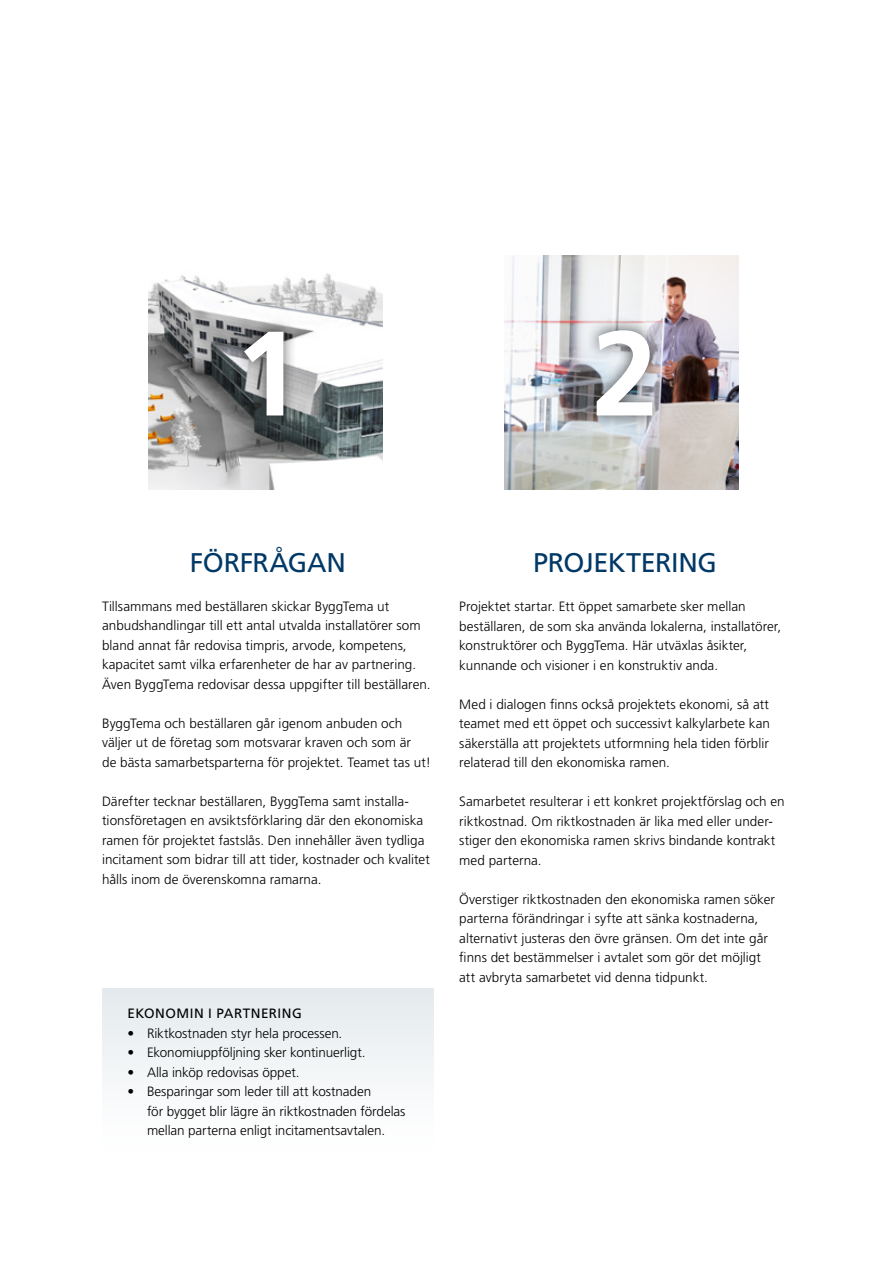
<style>
.page{position:relative;width:893px;height:1263px;background:#fff}
.page>*{position:absolute;margin:0;border:0;box-sizing:border-box;transform-origin:0 0}
.t1{font:700 120px "Frutiger";color:#fff}
.t2{font:27px "Frutiger";letter-spacing:-.015em;color:#003866}
.t3{font:300 13.5px/19.5px "Frutiger";color:#000}
.t4{font:13.5px "Frutiger";letter-spacing:.035em;color:#000}
</style>
<div class="page">
<img style="left:149px;top:273px;width:234px;height:216px">
<img style="left:505px;top:255px;width:233px;height:234px">
<div style="left:231px;top:318px;width:66px;height:111px;background:#000;opacity:.65"></div>
<div style="left:583px;top:316px;width:83px;height:113px;background:#000;opacity:.65"></div>
<div style="left:102px;top:989px;width:332px;height:172px;background:linear-gradient(to bottom,#e5eaed,#fff)"></div>
<h1 class="t1" style="left:235px;top:303px;width:68px">1</h1>
<h1 class="t1" style="left:592px;top:303px;width:68px">2</h1>
<h2 class="t2" style="left:190px;top:546px;width:158px">FÖRFRÅGAN</h2>
<p class="t3" style="left:102px;top:596px;width:330px">Tillsammans med beställaren skickar ByggTema ut anbudshandlingar till ett antal utvalda installatörer som bland annat får redovisa timpris, arvode, kompetens, kapacitet samt vilka erfarenheter de har av partnering.<br>Även ByggTema redovisar dessa uppgifter till beställaren.</p>
<p class="t3" style="left:102px;top:713px;width:331px">ByggTema och beställaren går igenom anbuden och väljer ut de företag som motsvarar kraven och som är<br>de bästa samarbetsparterna för projektet. Teamet tas ut!</p>
<p class="t3" style="left:102px;top:791px;width:329px">Därefter tecknar beställaren, ByggTema samt installa&shy;tionsföretagen en avsiktsförklaring där den ekonomiska ramen för projektet fastslås. Den innehåller även tydliga incitament som bidrar till att tider, kostnader och kvalitet hålls inom de överenskomna ramarna.</p>
<p class="t4" style="left:128px;top:1006px;width:176px">EKONOMIN I PARTNERING</p>
<p class="t3" style="left:128px;top:1023px;width:216px">• Riktkostnaden styr hela processen.</p>
<p class="t3" style="left:128px;top:1043px;width:239px">• Ekonomiuppföljning sker kontinuerligt.</p>
<p class="t3" style="left:128px;top:1062px;width:173px">• Alla inköp redovisas öppet.</p>
<p class="t3" style="left:147px;top:1082px;width:260px;text-indent:-19px">• Besparingar som leder till att kostnaden<br>för bygget blir lägre än riktkostnaden fördelas mellan parterna enligt incitamentsavtalen.</p>
<h2 class="t2" style="left:533px;top:547px;width:185px">PROJEKTERING</h2>
<p class="t3" style="left:459px;top:597px;width:324px">Projektet startar. Ett öppet samarbete sker mellan beställaren, de som ska använda lokalerna, installatörer, konstruktörer och ByggTema. H är utväxlas åsikter, kunnande och visioner i en konstruktiv anda.</p>
<p class="t3" style="left:459px;top:694px;width:312px;text-align:justify">Med i dialogen finns också projektets ekonomi, så att teamet med ett öppet och successivt kalkylarbete kan säkerställa att projektets utformning hela tiden förblir relaterad till den ekonomiska ramen.</p>
<p class="t3" style="left:459px;top:792px;width:327px">Samarbetet resulterar i ett konkret projektförslag och en riktkostnad. Om riktkostnaden är lika med eller under&shy;stiger den ekonomiska ramen skrivs bindande kontrakt med parterna.</p>
<p class="t3" style="left:459px;top:889px;width:317px">Överstiger riktkostnaden den ekonomiska ramen söker parterna förändringar i syfte att sänka kostnaderna, alternativt justeras den övre gränsen. Om det inte går finns det bestämmelser i avtalet som gör det möjligt att avbryta samarbetet vid denna tidpunkt.</p>
</div>
